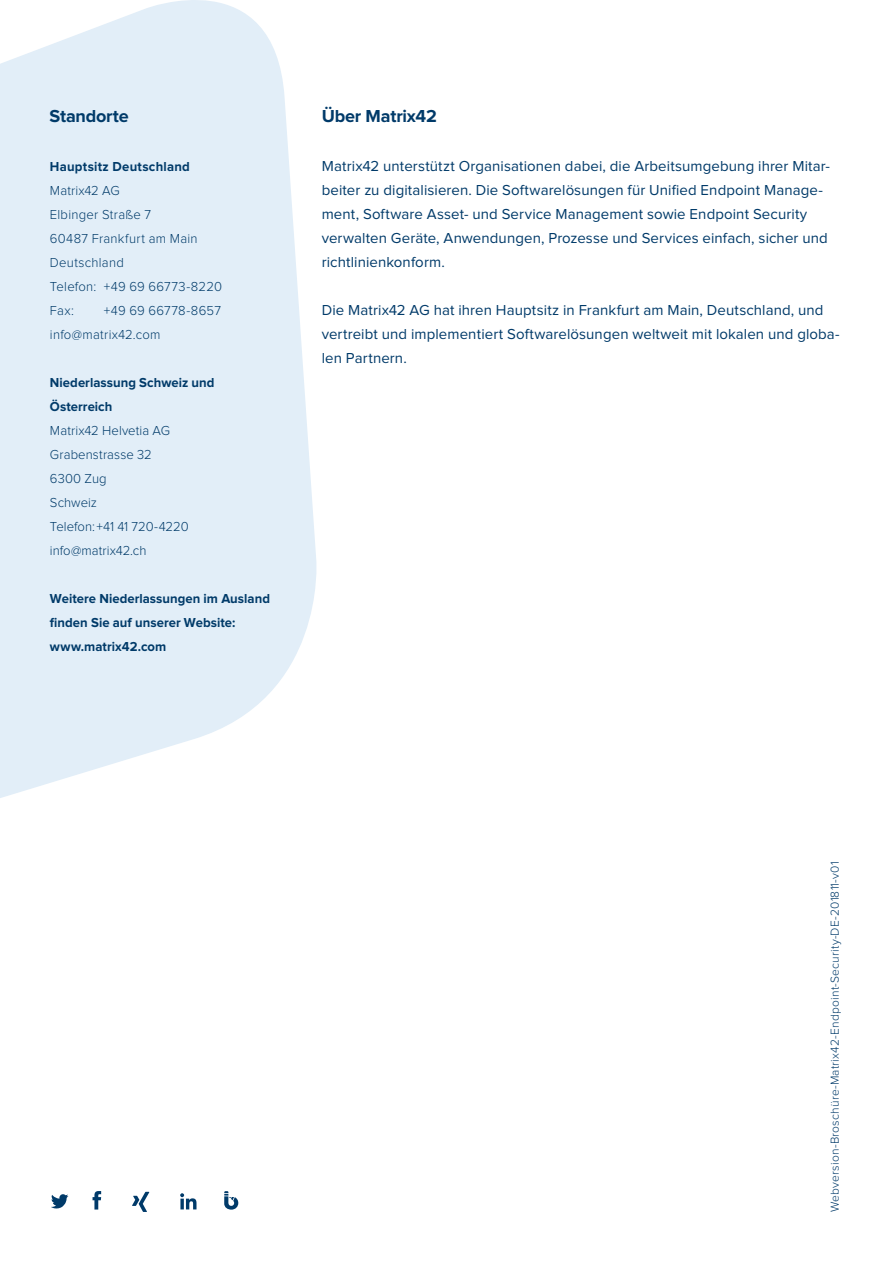
<style>
.page{position:relative;width:893px;height:1263px;background:#fff}
.page>*{position:absolute;margin:0;border:0;box-sizing:border-box;transform-origin:0 0}
.t1{font:700 18px "Proxima Nova";letter-spacing:-.01em;color:#003a69}
.t2{font:15px/24px "Proxima Nova";letter-spacing:.005em;color:#003a69}
.t3{font:300 13.5px/24px "Proxima Nova";letter-spacing:.01em;color:#003a69}
.t4{font:700 13.5px/24px "Proxima Nova";letter-spacing:.005em;color:#003a69}
.t5{font:300 12px "Proxima Nova";letter-spacing:.02em;color:#003a69}
</style>
<div class="page">
<svg style="left:0;top:0;width:317px;height:798px;background:#e6f0f9"></svg>
<svg style="left:51px;top:1194px;width:17px;height:15px"></svg>
<svg style="left:93px;top:1191px;width:8px;height:18px"></svg>
<svg style="left:132px;top:1192px;width:17px;height:20px"></svg>
<svg style="left:180px;top:1193px;width:16px;height:16px"></svg>
<svg style="left:224px;top:1191px;width:14px;height:19px"></svg>
<p class="t1" style="left:50px;top:108px;width:81px">Standorte</p>
<p class="t1" style="left:322px;top:108px;width:117px">Über Matrix42</p>
<p class="t4" style="left:50px;top:155px;width:141px">Hauptsitz Deutschland</p>
<p class="t3" style="left:50px;top:179px;width:173px">Matrix42 AG<br>Elbinger Straße 7<br>60487 Frankfurt am Main<br>Deutschland<br>Telefon: +49 69 66773-8220<br>Fax:</p>
<p class="t2" style="left:322px;top:155px;width:510px">Matrix42 unterstützt Organisationen dabei, die Arbeitsumgebung ihrer Mitar&shy;beiter zu digitalisieren. Die Softwarelösungen für Unified Endpoint Manage&shy;ment, Software Asset- und Service Management sowie Endpoint Security verwalten Geräte, Anwendungen, Prozesse und Services einfach, sicher und richtlinienkonform.</p>
<p class="t2" style="left:322px;top:299px;width:519px">Die Matrix42 AG hat ihren Hauptsitz in Frankfurt am Main, Deutschland, und vertreibt und implementiert Softwarelösungen weltweit mit lokalen und globa&shy;len Partnern.</p>
<p class="t3" style="left:50px;top:299px;width:173px;text-indent:54px">+49 69 66778-8657 info@matrix42.com</p>
<p class="t4" style="left:50px;top:371px;width:166px">Niederlassung Schweiz und<br>Österreich</p>
<p class="t3" style="left:50px;top:419px;width:140px">Matrix42 Helvetia AG<br>Grabenstrasse 32<br>6300 Zug<br>Schweiz<br>Telefon:+41 41 720-4220 info@matrix42.ch</p>
<p class="t4" style="left:50px;top:587px;width:222px">Weitere Niederlassungen im Ausland finden Sie auf unserer Website: www.matrix42.com</p>
<p class="t5" style="left:829px;top:1212px;width:352px;rotate:-90deg">Webversion-Broschüre-Matrix42-Endpoint-Security-DE-201811-v01</p>
</div>
